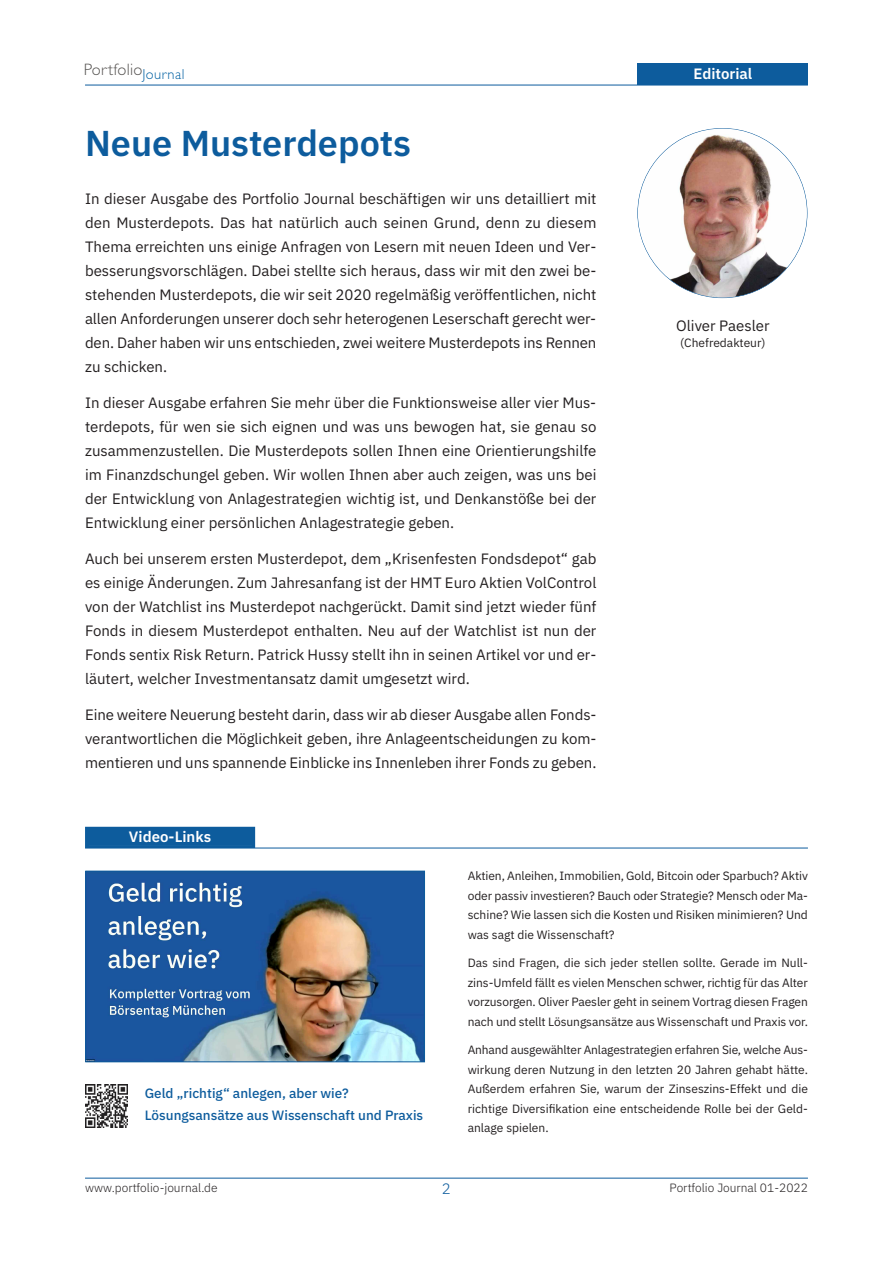
<style>
.page{position:relative;width:893px;height:1263px;background:#fff}
.page>*{position:absolute;margin:0;border:0;box-sizing:border-box;transform-origin:0 0}
.t1{font:600 36px "IBM Plex Sans";color:#0d5c9d}
.t2{font:300 16.5px "Gill Sans";letter-spacing:.015em;color:#555351}
.t3{font:15px/24px "IBM Plex Sans";letter-spacing:-.005em;color:#231f20;text-align:justify}
.t4{font:600 15px "IBM Plex Sans";color:#fff}
.t5{font:300 15px "IBM Plex Sans";color:#0d5c9d}
.t6{font:500 13.5px/22.5px "IBM Plex Sans";color:#0d5c9d}
.t7{font:12px/19.5px "IBM Plex Sans";color:#231f20;text-align:justify}
.t8{font:300 12px "IBM Plex Sans";color:#231f20}
</style>
<div class="page">
<div style="left:638px;top:64px;width:170px;height:21px;background:#0d5c9d"></div>
<hr style="left:85px;top:85px;width:723px;height:1px;background:#0d5c9d">
<hr style="left:85px;top:1178px;width:723px;height:1px;background:#0d5c9d">
<img style="left:638px;top:128px;width:169px;height:170px;border-radius:50%">
<div style="left:88px;top:830px;width:164px;height:15px;background:#0d5c9d"></div>
<div style="left:85px;top:827px;width:170px;height:21px;border:3px solid #0d5c9d"></div>
<hr style="left:85px;top:848px;width:723px;height:1px;background:#0d5c9d">
<img style="left:88px;top:873px;width:335px;height:187px">
<div style="left:86px;top:871px;width:339px;height:191px;border:1px solid #0d5c9d"></div>
<img style="left:85px;top:1085px;width:43px;height:42px">
<p class="t2" style="left:84px;top:60px;width:102px">Portfolio<sub>Journal</sub></p>
<p class="t4" style="left:693px;top:61px;width:60px">Editorial</p>
<h1 class="t1" style="left:85px;top:115px;width:328px">Neue Musterdepots</h1>
<p class="t3" style="left:85px;top:186px;width:513px">In dieser Ausgabe des Portfolio Journal beschäftigen wir uns detailliert mit den Musterdepots. Das hat natürlich auch seinen Grund, denn zu diesem Thema erreichten uns einige Anfragen von Lesern mit neuen Ideen und Ver&shy;besserungsvorschlägen. Dabei stellte sich heraus, dass wir mit den zwei be&shy;stehenden Musterdepots, die wir seit 2020 regelmäßig veröffentlichen, nicht allen Anforderungen unserer doch sehr heterogenen Leserschaft gerecht wer&shy;den. Daher haben wir uns entschieden, zwei weitere Musterdepots ins Rennen zu schicken.</p>
<p class="t3" style="left:85px;top:390px;width:513px">In dieser Ausgabe erfahren Sie mehr über die Funktionsweise aller vier Mus&shy;terdepots, für wen sie sich eignen und was uns bewogen hat, sie genau so zusammenzustellen. Die Musterdepots sollen Ihnen eine Orientierungshilfe im Finanzdschungel geben. Wir wollen Ihnen aber auch zeigen, was uns bei der Entwicklung von Anlagestrategien wichtig ist, und Denkanstöße bei der Entwicklung einer persönlichen Anlagestrategie geben.</p>
<p class="t3" style="left:85px;top:546px;width:513px">Auch bei unserem ersten Musterdepot, dem „Krisenfesten Fondsdepot“ gab es einige Änderungen. Zum Jahresanfang ist der HMT Euro Aktien VolControl von der Watchlist ins Musterdepot nachgerückt. Damit sind jetzt wieder fünf Fonds in diesem Musterdepot enthalten. Neu auf der Watchlist ist nun der Fonds sentix Risk Return. Patrick Hussy stellt ihn in seinen Artikel vor und er&shy;läutert, welcher Investmentansatz damit umgesetzt wird.</p>
<p class="t3" style="left:85px;top:702px;width:513px">Eine weitere Neuerung besteht darin, dass wir ab dieser Ausgabe allen Fonds&shy;verantwortlichen die Möglichkeit geben, ihre Anlageentscheidungen zu kom&shy;mentieren und uns spannende Einblicke ins Innenleben ihrer Fonds zu geben.</p>
<p class="t4" style="left:129px;top:824px;width:84px">Video-Links</p>
<p class="t3" style="left:676px;top:312px;width:95px">Oliver Paesler</p>
<p class="t7" style="left:680px;top:332px;width:87px">(Chefredakteur)</p>
<p class="t6" style="left:145px;top:1081px;width:280px">Geld „richtig“ anlegen, aber wie?<br>Lösungsansätze aus Wissenschaft und Praxis</p>
<p class="t7" style="left:468px;top:865px;width:342px">Aktien, Anleihen, Immobilien, Gold, Bitcoin oder Sparbuch? Aktiv oder passiv investieren? Bauch oder Strategie? Mensch oder Ma&shy;schine? Wie lassen sich die Kosten und Risiken minimieren? Und was sagt die Wissenschaft?</p>
<p class="t7" style="left:468px;top:952px;width:342px">Das sind Fragen, die sich jeder stellen sollte. Gerade im Null&shy;zins-Umfeld fällt es vielen Menschen schwer, richtig für das Alter vorzusorgen. Oliver Paesler geht in seinem Vortrag diesen Fragen nach und stellt Lösungsansätze aus Wissenschaft und Praxis vor.</p>
<p class="t7" style="left:468px;top:1039px;width:342px">Anhand ausgewählter Anlagestrategien erfahren Sie, welche Aus&shy;wirkung deren Nutzung in den letzten 20 Jahren gehabt hätte.<br>Außerdem erfahren Sie, warum der Zinseszins-Effekt und die richtige Diversifikation eine entscheidende Rolle bei der Geld&shy;anlage spielen.</p>
<p class="t8" style="left:85px;top:1178px;width:134px">www.portfolio-journal.de</p>
<p class="t5" style="left:442px;top:1177px;width:10px">2</p>
<p class="t8" style="left:670px;top:1178px;width:140px">Portfolio Journal 01-2022</p>
</div>
